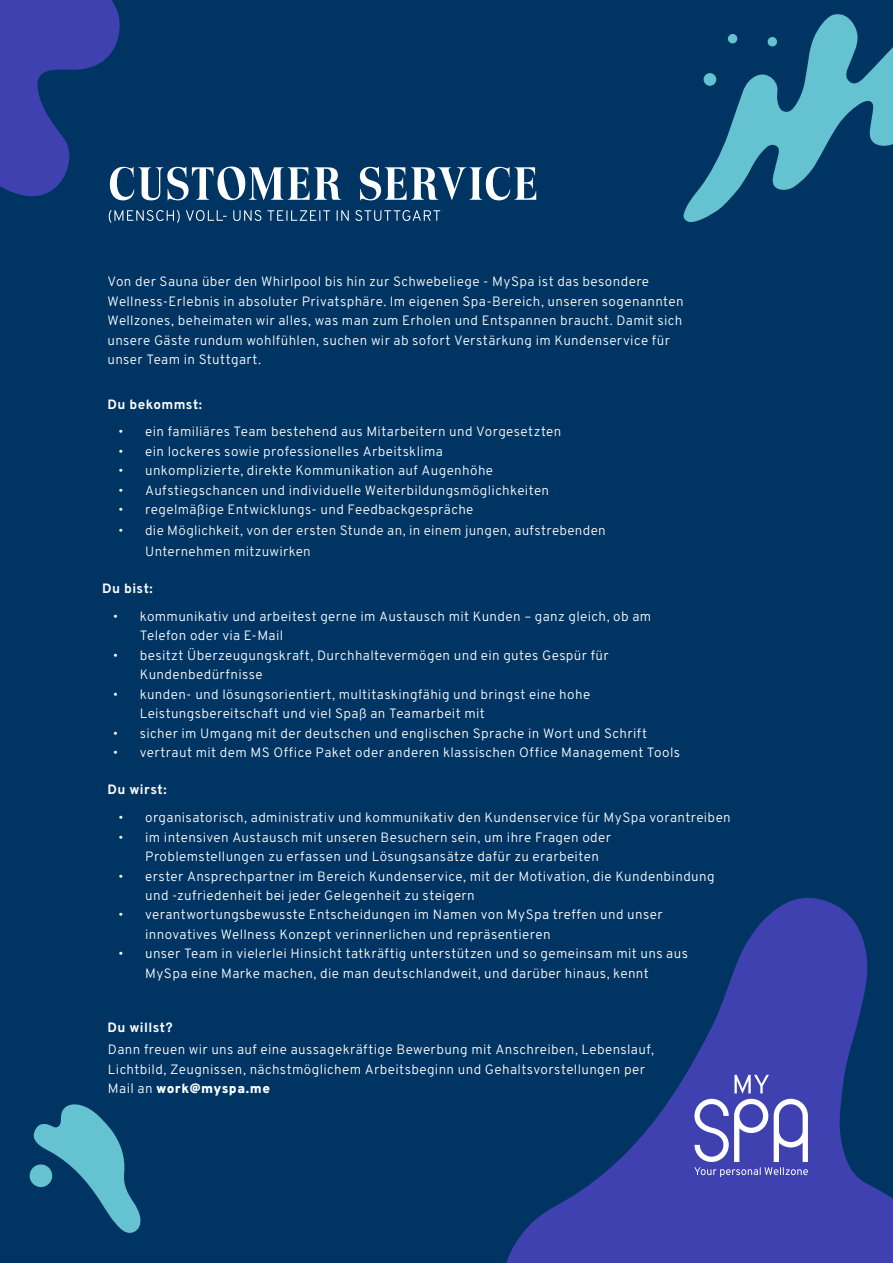
<style>
.page{position:relative;width:893px;height:1263px;background:#003563}
.page>*{position:absolute;margin:0;border:0;box-sizing:border-box;transform-origin:0 0}
.t1{font:300 13.5px/19.5px "Overpass";letter-spacing:.03em;color:#fff}
.t2{font:300 13.5px/21px "Overpass";letter-spacing:.025em;color:#fbfbfa}
.t3{font:700 13.5px "Overpass";letter-spacing:.03em;color:#fff}
.s1{font-weight:900}
</style>
<div class="page">
<svg style="left:506px;top:898px;width:387px;height:365px"></svg>
<svg style="left:683px;top:14px;width:210px;height:208px"></svg>
<div style="left:30px;top:1164px;width:22px;height:23px;background:#65c2d0;border-radius:50%"></div>
<svg style="left:32px;top:1104px;width:109px;height:129px"></svg>
<svg style="left:0;top:0;width:536px;height:223px"></svg>
<svg style="left:694px;top:1075px;width:114px;height:102px;background:#6b6ec1"></svg>
<p class="t1" style="left:108px;top:271px;width:578px">Von der Sauna über den Whirlpool bis hin zur Schwebeliege - MySpa ist das besondere Wellness-Erlebnis in absoluter Privatsphäre. Im eigenen Spa-Bereich, unseren sogenannten Wellzones, beheimaten wir alles, was man zum Erholen und Entspannen braucht. Damit sich unsere Gäste rundum wohlfühlen, suchen wir ab sofort Verstärkung im Kundenservice für unser Team in Stuttgart.</p>
<p class="t3" style="left:108px;top:393px;width:96px">Du bekommst:</p>
<p class="t1" style="left:118px;top:421px;width:445px">• ein familiäres Team bestehend aus Mitarbeitern und Vorgesetzten</p>
<p class="t1" style="left:118px;top:441px;width:326px">• ein lockeres sowie professionelles Arbeitsklima</p>
<p class="t1" style="left:118px;top:460px;width:376px">• unkomplizierte, direkte Kommunikation auf Augenhöhe</p>
<p class="t1" style="left:118px;top:480px;width:432px">• Aufstiegschancen und individuelle Weiterbildungsmöglichkeiten</p>
<p class="t1" style="left:118px;top:499px;width:357px">• regelmäßige Entwicklungs- und Feedbackgespräche</p>
<p class="t2" style="left:145px;top:520px;width:462px;text-indent:-27px">• die Möglichkeit, von der ersten Stunde an, in einem jungen, aufstrebenden<br>Unternehmen mitzuwirken</p>
<p class="t3" style="left:102px;top:578px;width:52px">Du bist:</p>
<p class="t1" style="left:140px;top:606px;width:513px;text-indent:-27px">• kommunikativ und arbeitest gerne im Austausch mit Kunden – ganz gleich, ob am<br>Telefon oder via E-Mail</p>
<p class="t1" style="left:140px;top:645px;width:470px;text-indent:-27px">• besitzt Überzeugungskraft, Durchhaltevermögen und ein gutes Gespür für<br>Kundenbedürfnisse</p>
<p class="t1" style="left:140px;top:684px;width:452px;text-indent:-27px">• kunden- und lösungsorientiert, multitaskingfähig und bringst eine hohe<br>Leistungsbereitschaft und viel Spaß an Teamarbeit mit</p>
<p class="t1" style="left:113px;top:723px;width:536px">• sicher im Umgang mit der deutschen und englischen Sprache in Wort und Schrift</p>
<p class="t1" style="left:113px;top:742px;width:569px">• vertraut mit dem MS Office Paket oder anderen klassischen Office Management Tools</p>
<p class="t3" style="left:108px;top:779px;width:61px">Du wirst:</p>
<p class="t1" style="left:118px;top:807px;width:614px">• organisatorisch, administrativ und kommunikativ den Kundenservice für MySpa vorantreiben</p>
<p class="t1" style="left:145px;top:826px;width:467px;text-indent:-27px">• im intensiven Austausch mit unseren Besuchern sein, um ihre Fragen oder<br>Problemstellungen zu erfassen und Lösungsansätze dafür zu erarbeiten</p>
<p class="t1" style="left:145px;top:865px;width:571px;text-indent:-27px">• erster Ansprechpartner im Bereich Kundenservice, mit der Motivation, die Kundenbindung und -zufriedenheit bei jeder Gelegenheit zu steigern</p>
<p class="t1" style="left:145px;top:904px;width:519px;text-indent:-27px">• verantwortungsbewusste Entscheidungen im Namen von MySpa treffen und unser innovatives Wellness Konzept verinnerlichen und repräsentieren</p>
<p class="t1" style="left:145px;top:943px;width:544px;text-indent:-27px">• unser Team in vielerlei Hinsicht tatkräftig unterstützen und so gemeinsam mit uns aus<br>MySpa eine Marke machen, die man deutschlandweit, und darüber hinaus, kennt</p>
<p class="t3" style="left:108px;top:1016px;width:67px">Du willst?</p>
<p class="t1" style="left:108px;top:1039px;width:547px">Dann freuen wir uns auf eine aussagekräftige Bewerbung mit Anschreiben, Lebenslauf,<br>Lichtbild, Zeugnissen, nächstmöglichem Arbeitsbeginn und Gehaltsvorstellungen per<br>Mail an <span class="s1">work@myspa.me</span></p>
</div>
